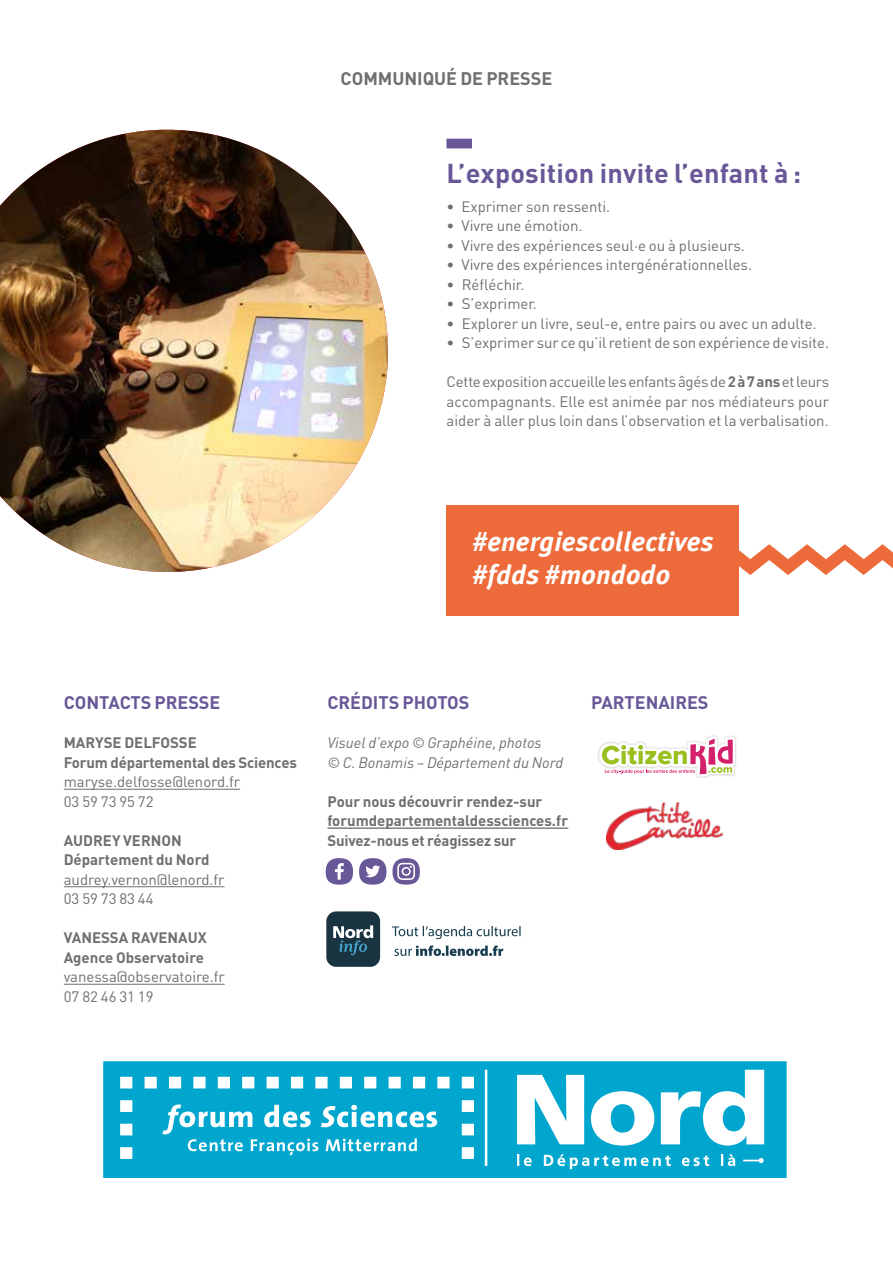
<style>
.page{position:relative;width:893px;height:1263px;background:#fff}
.page>*{position:absolute;margin:0;border:0;box-sizing:border-box;transform-origin:0 0}
.t1{font:italic 700 27px/33px "Meta Plus";letter-spacing:.005em;color:#fff}
.t2{font:700 27px "DIN";letter-spacing:.01em;color:#685898}
.t3{font:700 18px "DIN";color:#685898}
.t4{font:700 18px "DIN";color:#6f6f6e}
.t5{font:15px/19.5px "DIN";color:#6f6f6e}
.t6{font:700 15px/19.5px "DIN";color:#6f6f6e}
.t7{font:italic 15px/19.5px "DIN";color:#6f6f6e}
.s1{font-weight:700}
</style>
<div class="page">
<svg style="left:103px;top:1061px;width:684px;height:117px;fill:#00a6ce"></svg>
<div style="left:611px;top:1104px;width:23px;height:28px;background:#00a6ce;border-radius:50%"></div>
<svg style="left:739px;top:544px;width:154px;height:31px"></svg>
<div style="left:446px;top:505px;width:293px;height:110px;background:#ed6a3a"></div>
<img style="left:598px;top:735px;width:138px;height:43px">
<svg style="left:599px;top:736px;width:136px;height:41px"></svg>
<img style="left:607px;top:803px;width:116px;height:46px">
<svg style="left:326px;top:911px;width:54px;height:56px;background:#39525f"></svg>
<svg style="left:394px;top:945px;width:109px;height:11px"></svg>
<svg style="left:392px;top:926px;width:129px;height:13px"></svg>
<hr style="left:64px;top:789px;width:176px;height:1px;background:#6f6f6e">
<hr style="left:64px;top:886px;width:161px;height:1px;background:#6f6f6e">
<hr style="left:64px;top:984px;width:161px;height:1px;background:#6f6f6e">
<svg style="left:359px;top:858px;width:27px;height:27px"></svg>
<svg style="left:392px;top:858px;width:28px;height:27px"></svg>
<svg style="left:326px;top:858px;width:27px;height:27px"></svg>
<hr style="left:327px;top:827px;width:241px;height:2px;background:#6f6f6e">
<img style="left:0;top:130px;width:388px;height:442px">
<div style="left:446px;top:139px;width:26px;height:9px;background:#685898"></div>
<p class="t4" style="left:341px;top:67px;width:213px">COMMUNIQUÉ DE PRESSE</p>
<h1 class="t2" style="left:446px;top:155px;width:356px">L’exposition invite l’enfant à :</h1>
<p class="t5" style="left:446px;top:196px;width:165px">• Exprimer son ressenti.</p>
<p class="t5" style="left:446px;top:216px;width:138px">• Vivre une émotion.</p>
<p class="t5" style="left:446px;top:235px;width:300px">• Vivre des expériences seul·e ou à plusieurs.</p>
<p class="t5" style="left:447px;top:255px;width:307px">• Vivre des expériences intergénérationnelles.</p>
<p class="t5" style="left:447px;top:274px;width:79px">• Réfléchir.</p>
<p class="t5" style="left:447px;top:294px;width:92px">• S’exprimer.</p>
<p class="t5" style="left:447px;top:313px;width:372px">• Explorer un livre, seul-e, entre pairs ou avec un adulte.</p>
<p class="t5" style="left:447px;top:333px;width:384px">• S’exprimer sur ce qu’il retient de son expérience de visite.</p>
<p class="t5" style="left:447px;top:372px;width:384px;text-align:justify">Cette exposition accueille les enfants âgés de <span class="s1">2 à 7 ans</span> et leurs accompagnants. Elle est animée par nos médiateurs pour aider à aller plus loin dans l’observation et la verbalisation.</p>
<h1 class="t1" style="left:472px;top:525px;width:243px">#energiescollectives #fdds #mondodo</h1>
<p class="t3" style="left:327px;top:691px;width:144px">CRÉDITS PHOTOS</p>
<p class="t7" style="left:327px;top:733px;width:237px">Visuel d’expo © Graphéine, photos<br>© C. Bonamis – Département du Nord</p>
<p class="t3" style="left:64px;top:691px;width:158px">CONTACTS PRESSE</p>
<p class="t3" style="left:591px;top:691px;width:119px">PARTENAIRES</p>
<p class="t6" style="left:64px;top:732px;width:235px">MARYSE DELFOSSE<br>Forum départemental des Sciences</p>
<p class="t5" style="left:64px;top:772px;width:178px">maryse.delfosse@lenord.fr<br>03 59 73 95 72</p>
<p class="t6" style="left:64px;top:830px;width:147px">AUDREY VERNON<br>Département du Nord</p>
<p class="t5" style="left:64px;top:869px;width:162px">audrey.vernon@lenord.fr<br>03 59 73 83 44</p>
<p class="t6" style="left:64px;top:927px;width:145px">VANESSA RAVENAUX<br>Agence Observatoire</p>
<p class="t5" style="left:64px;top:967px;width:162px">vanessa@observatoire.fr<br>07 82 46 31 19</p>
<p class="t6" style="left:327px;top:791px;width:242px">Pour nous découvrir rendez-sur forumdepartementaldessciences.fr<br>Suivez-nous et réagissez sur</p>
</div>
